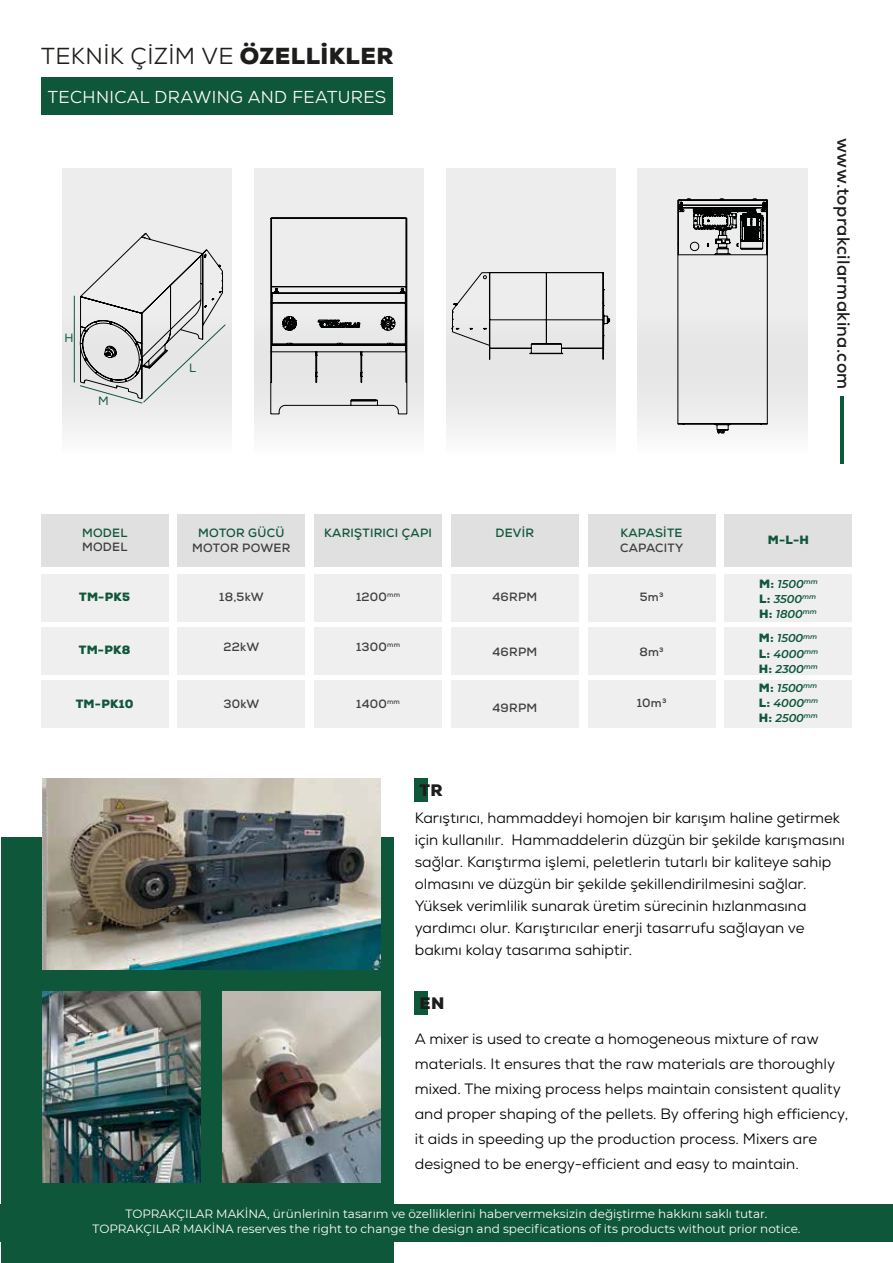
<style>
.page{position:relative;width:893px;height:1263px;background:#fff}
.page>*{position:absolute;margin:0;border:0;box-sizing:border-box;transform-origin:0 0}
.t1{font:23.1px "Nexa";letter-spacing:.02em;color:#1d1d1b}
.t2{font:700 17.55px "Nexa";letter-spacing:.02em;color:#1d1d1b}
.t3{font:17.25px "Nexa";letter-spacing:.02em;color:#fff}
.t4{font:900 16.65px "Nexa";color:#1d1d1b}
.t5{font:15px/22px "Nexa";color:#000101}
.t6{font:12px/14.4px "Montserrat";color:#fff;text-align:center}
.t7{font:700 12px "Nexa";letter-spacing:.02em;color:#3f3f3f}
.t8{font:700 12px "Nexa";letter-spacing:.02em;color:#0f573a}
.t9{font:900 12px "Nexa";letter-spacing:.02em;color:#0f573a}
.t10{font:12px "Nexa";color:#0f573a}
.t11{font:italic 600 11.4px/15.1px "Montserrat";color:#0f573a;text-align:justify}
.s1{font-weight:900}
.s2{font-family:"Nexa";font-weight:900;font-style:normal;font-size:12px}
</style>
<div class="page">
<div style="left:1px;top:838px;width:392px;height:425px;background:#0f573a"></div>
<div style="left:415px;top:778px;width:13px;height:24px;background:#0f573a"></div>
<div style="left:415px;top:991px;width:13px;height:24px;background:#0f573a"></div>
<div style="left:0;top:1204px;width:893px;height:38px;background:#0f573a"></div>
<div style="left:41px;top:77px;width:352px;height:38px;background:#0f573a"></div>
<div style="left:62px;top:168px;width:170px;height:264px;background:#ededed"></div>
<div style="left:254px;top:168px;width:169px;height:296px;background:linear-gradient(to right,#f1f1f1,#f1f1f1)"></div>
<div style="left:446px;top:168px;width:169px;height:266px;background:#ededed"></div>
<div style="left:638px;top:168px;width:169px;height:266px;background:#ededed"></div>
<svg style="left:677px;top:198px;width:91px;height:235px;background:#cacaca"></svg>
<svg style="left:270px;top:218px;width:137px;height:196px;background:#d0d0d0"></svg>
<svg style="left:451px;top:272px;width:159px;height:88px;background:#ddd"></svg>
<hr style="left:74px;top:296px;width:1px;height:86px;background:#0f573a">
<svg style="left:79px;top:233px;width:147px;height:171px;background:#d7d7d7"></svg>
<div style="left:41px;top:514px;width:127px;height:53px;background:#e0e0e0"></div>
<div style="left:178px;top:514px;width:127px;height:53px;background:#e0e0e0"></div>
<div style="left:315px;top:514px;width:127px;height:53px;background:#e0e0e0"></div>
<div style="left:451px;top:514px;width:127px;height:53px;background:#e0e0e0"></div>
<div style="left:588px;top:514px;width:127px;height:53px;background:#e0e0e0"></div>
<div style="left:725px;top:514px;width:127px;height:53px;background:#e0e0e0"></div>
<div style="left:41px;top:574px;width:127px;height:47px;background:#efeff0"></div>
<div style="left:178px;top:574px;width:127px;height:47px;background:#efeff0"></div>
<div style="left:315px;top:574px;width:127px;height:47px;background:#efeff0"></div>
<div style="left:451px;top:574px;width:127px;height:47px;background:#efeff0"></div>
<div style="left:588px;top:574px;width:127px;height:47px;background:#efeff0"></div>
<div style="left:725px;top:574px;width:127px;height:47px;background:#efeff0"></div>
<div style="left:41px;top:627px;width:127px;height:47px;background:#efeff0"></div>
<div style="left:178px;top:627px;width:127px;height:47px;background:#efeff0"></div>
<div style="left:315px;top:627px;width:127px;height:47px;background:#efeff0"></div>
<div style="left:451px;top:627px;width:127px;height:47px;background:#efeff0"></div>
<div style="left:588px;top:627px;width:127px;height:47px;background:#efeff0"></div>
<div style="left:725px;top:627px;width:127px;height:47px;background:#efeff0"></div>
<div style="left:41px;top:681px;width:127px;height:47px;background:#efeff0"></div>
<div style="left:178px;top:681px;width:127px;height:47px;background:#efeff0"></div>
<div style="left:315px;top:681px;width:127px;height:47px;background:#efeff0"></div>
<div style="left:451px;top:681px;width:127px;height:47px;background:#efeff0"></div>
<div style="left:588px;top:681px;width:127px;height:47px;background:#efeff0"></div>
<div style="left:725px;top:681px;width:127px;height:47px;background:#efeff0"></div>
<hr style="left:840px;top:396px;width:4px;height:68px;background:#0f573a">
<img style="left:222px;top:991px;width:158px;height:192px">
<img style="left:43px;top:778px;width:337px;height:192px">
<img style="left:43px;top:991px;width:158px;height:192px">
<h1 class="t1" style="left:41px;top:41px;width:354px">TEKNİK ÇİZİM VE <span class="s1">ÖZELLİKLER</span></h1>
<p class="t3" style="left:48px;top:87px;width:340px">TECHNICAL DRAWING AND FEATURES</p>
<p class="t10" style="left:64px;top:331px;width:11px">H</p>
<p class="t10" style="left:189px;top:361px;width:8px">L</p>
<p class="t2" style="left:855px;top:138px;width:253px;rotate:90deg">www.toprakcilarmakina.com</p>
<p class="t10" style="left:98px;top:394px;width:12px">M</p>
<p class="t8" style="left:82px;top:525px;width:47px">MODEL</p>
<p class="t7" style="left:82px;top:539px;width:47px">MODEL</p>
<p class="t8" style="left:198px;top:525px;width:88px">MOTOR GÜCÜ</p>
<p class="t7" style="left:192px;top:540px;width:100px">MOTOR POWER</p>
<p class="t8" style="left:324px;top:525px;width:109px">KARIŞTIRICI ÇAPI</p>
<p class="t8" style="left:496px;top:525px;width:40px">DEVİR</p>
<p class="t8" style="left:620px;top:525px;width:64px">KAPASİTE</p>
<p class="t7" style="left:620px;top:540px;width:65px">CAPACITY</p>
<p class="t9" style="left:768px;top:532px;width:43px">M-L-H</p>
<p class="t9" style="left:79px;top:589px;width:52px">TM-PK5</p>
<p class="t9" style="left:79px;top:642px;width:53px">TM-PK8</p>
<p class="t7" style="left:219px;top:589px;width:46px">18,5kW</p>
<p class="t7" style="left:224px;top:639px;width:37px">22kW</p>
<p class="t7" style="left:356px;top:589px;width:45px">1200<sup>mm</sup></p>
<p class="t7" style="left:356px;top:639px;width:45px">1300<sup>mm</sup></p>
<p class="t7" style="left:492px;top:589px;width:46px">46RPM</p>
<p class="t7" style="left:492px;top:644px;width:46px">46RPM</p>
<p class="t7" style="left:640px;top:589px;width:25px">5m3</p>
<p class="t7" style="left:639px;top:644px;width:26px">8m3</p>
<p class="t11" style="left:759px;top:576px;width:60px;text-align:left"><span class="s2">M:</span> 1500<sup>mm<br></sup><span class="s2">L:</span> 3500<sup>mm<br></sup><span class="s2">H:</span> 1800<sup>mm</sup></p>
<p class="t11" style="left:759px;top:630px;width:61px"><span class="s2">M:</span> 1500<sup>mm </sup><span class="s2">L:</span> 4000<sup>mm </sup><span class="s2">H:</span> 2300<sup>mm</sup></p>
<p class="t9" style="left:76px;top:696px;width:59px">TM-PK10</p>
<p class="t7" style="left:223px;top:696px;width:37px">30kW</p>
<p class="t7" style="left:356px;top:696px;width:45px">1400<sup>mm</sup></p>
<p class="t7" style="left:492px;top:700px;width:46px">49RPM</p>
<p class="t7" style="left:637px;top:695px;width:31px">10m3</p>
<p class="t11" style="left:759px;top:679px;width:61px"><span class="s2">M:</span> 1500<sup>mm </sup><span class="s2">L:</span> 4000<sup>mm </sup><span class="s2">H:</span> 2500<sup>mm</sup></p>
<p class="t4" style="left:419px;top:779px;width:25px">TR</p>
<p class="t5" style="left:415px;top:807px;width:432px">Karıştırıcı, hammaddeyi homojen bir karışım haline getirmek için kullanılır. Hammaddelerin düzgün bir şekilde karışmasını sağlar. Karıştırma işlemi, peletlerin tutarlı bir kaliteye sahip olmasını ve düzgün bir şekilde şekillendirilmesini sağlar.<br>Yüksek verimlilik sunarak üretim sürecinin hızlanmasına yardımcı olur. Karıştırıcılar enerji tasarrufu sağlayan ve bakımı kolay tasarıma sahiptir.</p>
<p class="t4" style="left:419px;top:992px;width:26px">EN</p>
<p class="t5" style="left:415px;top:1026px;width:435px;line-height:24.9px">A mixer is used to create a homogeneous mixture of raw materials. It ensures that the raw materials are thoroughly mixed. The mixing process helps maintain consistent quality and proper shaping of the pellets. By offering high efficiency, it aids in speeding up the production process. Mixers are designed to be energy-efficient and easy to maintain.</p>
<p class="t6" style="left:93px;top:1206px;width:709px">TOPRAKÇILAR MAKİNA, ürünlerinin tasarım ve özelliklerini habervermeksizin değiştirme hakkını saklı tutar.<br>TOPRAKÇILAR MAKİNA reserves the right to change the design and specifications of its products without prior notice.</p>
</div>
